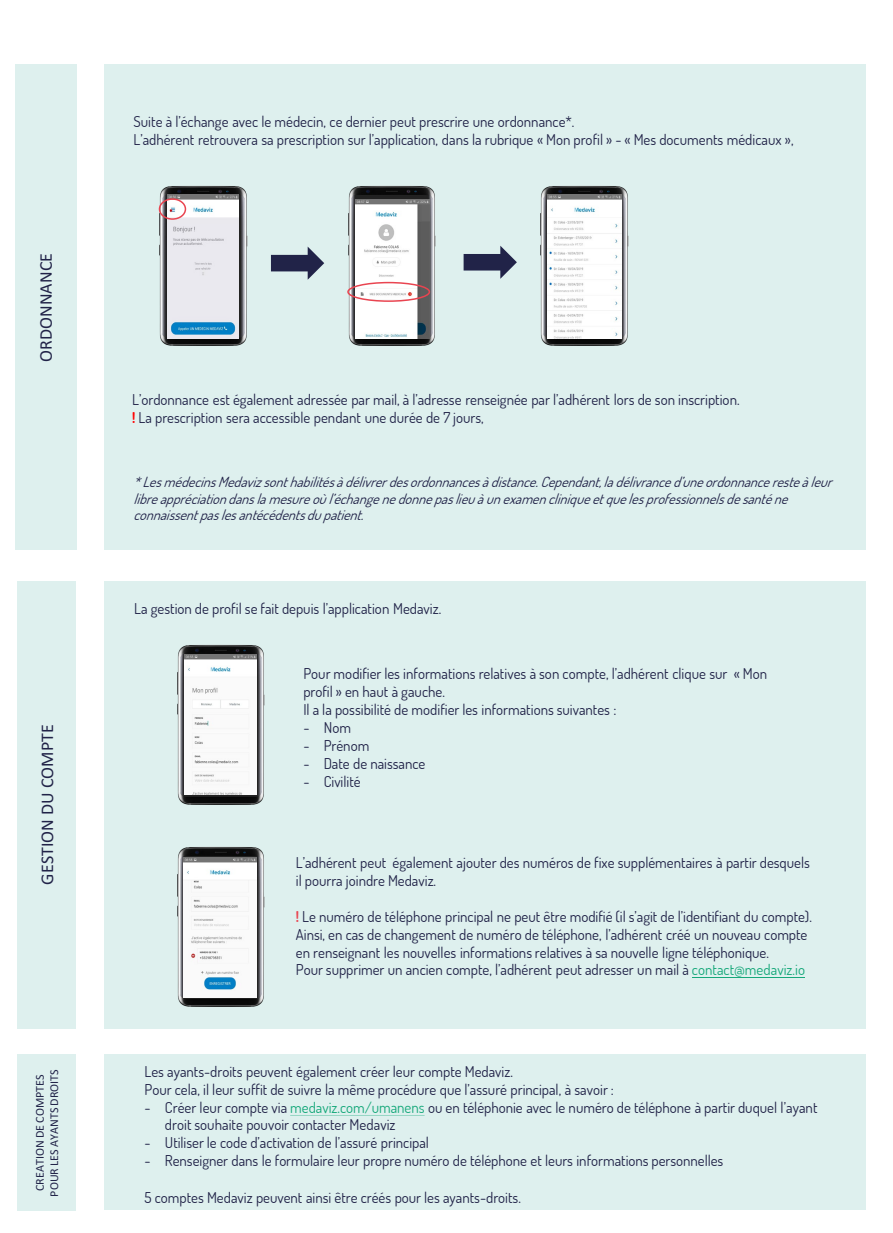
<style>
.page{position:relative;width:893px;height:1233px;background:#fff}
.page>*{position:absolute;margin:0;border:0;box-sizing:border-box;transform-origin:0 0}
.t1{font:18px "Calibri";color:#212348}
.t2{font:15px/17.9px "Dosis";color:#212348}
.t3{font:italic 14.1px/17px "Dosis";color:#212348}
.t4{font:12px/14.4px "Calibri";letter-spacing:.005em;color:#212348;text-align:center}
.s1{font-weight:700;color:#f00}
.s2{font-weight:700;color:#e94450}
.s3{color:#16a87a}
</style>
<div class="page">
<div style="left:104px;top:65px;width:761px;height:485px;background:#def0ee"></div>
<img style="left:541px;top:185px;width:88px;height:161px">
<img style="left:547px;top:195px;width:75px;height:143px">
<img style="left:348px;top:185px;width:88px;height:161px">
<img style="left:356px;top:199px;width:74px;height:139px">
<div style="left:347px;top:282px;width:83px;height:20px;border:2px solid #e94450;border-radius:50%"></div>
<img style="left:159px;top:185px;width:89px;height:161px">
<img style="left:168px;top:195px;width:70px;height:143px">
<div style="left:159px;top:198px;width:27px;height:22px;border:2px solid #e94450;border-radius:50%"></div>
<svg style="left:271px;top:247px;width:53px;height:33px"></svg>
<svg style="left:464px;top:246px;width:53px;height:33px"></svg>
<div style="left:104px;top:581px;width:761px;height:447px;background:#def0ee"></div>
<img style="left:177px;top:644px;width:88px;height:161px">
<img style="left:184px;top:654px;width:73px;height:141px">
<img style="left:177px;top:846px;width:88px;height:161px">
<img style="left:184px;top:857px;width:73px;height:140px">
<div style="left:104px;top:1054px;width:761px;height:156px;background:#def0ee"></div>
<div style="left:15px;top:65px;width:61px;height:485px;background:#def0ee"></div>
<div style="left:18px;top:581px;width:58px;height:447px;background:#def0ee"></div>
<div style="left:18px;top:1054px;width:58px;height:157px;background:#def0ee"></div>
<hr style="left:692px;top:977px;width:112px;height:1px;background:#16a87a">
<svg style="left:290px;top:1115px;width:135px;height:1px"></svg>
<p class="t1" style="left:33px;top:362px;width:110px;rotate:-90deg">ORDONNANCE</p>
<p class="t1" style="left:35px;top:885px;width:162px;rotate:-90deg">GESTION DU COMPTE</p>
<p class="t4" style="left:32px;top:1197px;width:129px;rotate:-90deg">CREATION DE COMPTES<br>POUR LES AYANTS DROITS</p>
<p class="t2" style="left:134px;top:112px;width:442px">Suite à l’échange avec le médecin, ce dernier peut prescrire une ordonnance*.</p>
<p class="t2" style="left:134px;top:130px;width:661px">L’adhérent retrouvera sa prescription sur l’application, dans la rubrique « Mon profil » - « Mes documents médicaux »,</p>
<p class="t2" style="left:132px;top:390px;width:609px">L’ordonnance est également adressée par mail, à l’adresse renseignée par l’adhérent lors de son inscription.</p>
<p class="t2" style="left:132px;top:408px;width:353px"><span class="s1">!</span> La prescription sera accessible pendant une durée de 7 jours,</p>
<p class="t3" style="left:134px;top:473px;width:705px">*LesmédecinsMedaviz sonthabilitésàdélivrerdesordonnancesàdistance.Cependant,ladélivranced’uneordonnanceresteàleur libreappréciationdanslamesureoùl’échangenedonnepaslieuàunexamencliniqueetquelesprofessionnelsdesanténe connaissentpaslesantécédentsdupatient.</p>
<p class="t2" style="left:134px;top:600px;width:308px">La gestion de profil se fait depuis l’application Medaviz.</p>
<p class="t2" style="left:303px;top:664px;width:465px">Pour modifier les informations relatives à son compte, l’adhérent clique sur « Mon profil » en haut à gauche.</p>
<p class="t2" style="left:303px;top:701px;width:315px">Il a la possibilité de modifier les informations suivantes :</p>
<p class="t2" style="left:303px;top:719px;width:49px">- Nom</p>
<p class="t2" style="left:303px;top:737px;width:68px">- Prénom</p>
<p class="t2" style="left:303px;top:755px;width:124px">- Date de naissance</p>
<p class="t2" style="left:303px;top:773px;width:59px">- Civilité</p>
<p class="t2" style="left:296px;top:853px;width:515px">L’adhérent peut également ajouter des numéros de fixe supplémentaires à partir desquels il pourra joindre Medaviz.</p>
<p class="t2" style="left:296px;top:907px;width:517px"><span class="s2">!</span> Le numéro de téléphone principal ne peut être modifié (il s’agit de l’identifiant du compte).<br>Ainsi, en cas de changement de numéro de téléphone, l’adhérent créé un nouveau compte en renseignant les nouvelles informations relatives à sa nouvelle ligne téléphonique.<br>Pour supprimer un ancien compte, l’adhérent peut adresser un mail à <span class="s3">contact@medaviz.io</span></p>
<p class="t2" style="left:145px;top:1062px;width:370px">Les ayants-droits peuvent également créer leur compte Medaviz.</p>
<p class="t2" style="left:145px;top:1080px;width:471px">Pour cela, il leur suffit de suivre la même procédure que l’assuré principal, à savoir :</p>
<p class="t2" style="left:165px;top:1099px;width:654px;line-height:17px;text-indent:-20px">- Créer leur compte via <span class="s3">medaviz.com/</span><span class="s3">umanens</span> ou en téléphonie avec le numéro de téléphone à partir duquel l’ayant droit souhaite pouvoir contacter Medaviz</p>
<p class="t2" style="left:145px;top:1133px;width:286px">- Utiliser le code d’activation de l’assuré principal</p>
<p class="t2" style="left:145px;top:1151px;width:580px">- Renseigner dans le formulaire leur propre numéro de téléphone et leurs informations personnelles</p>
<p class="t2" style="left:145px;top:1188px;width:378px">5 comptes Medaviz peuvent ainsi être créés pour les ayants-droits.</p>
</div>
